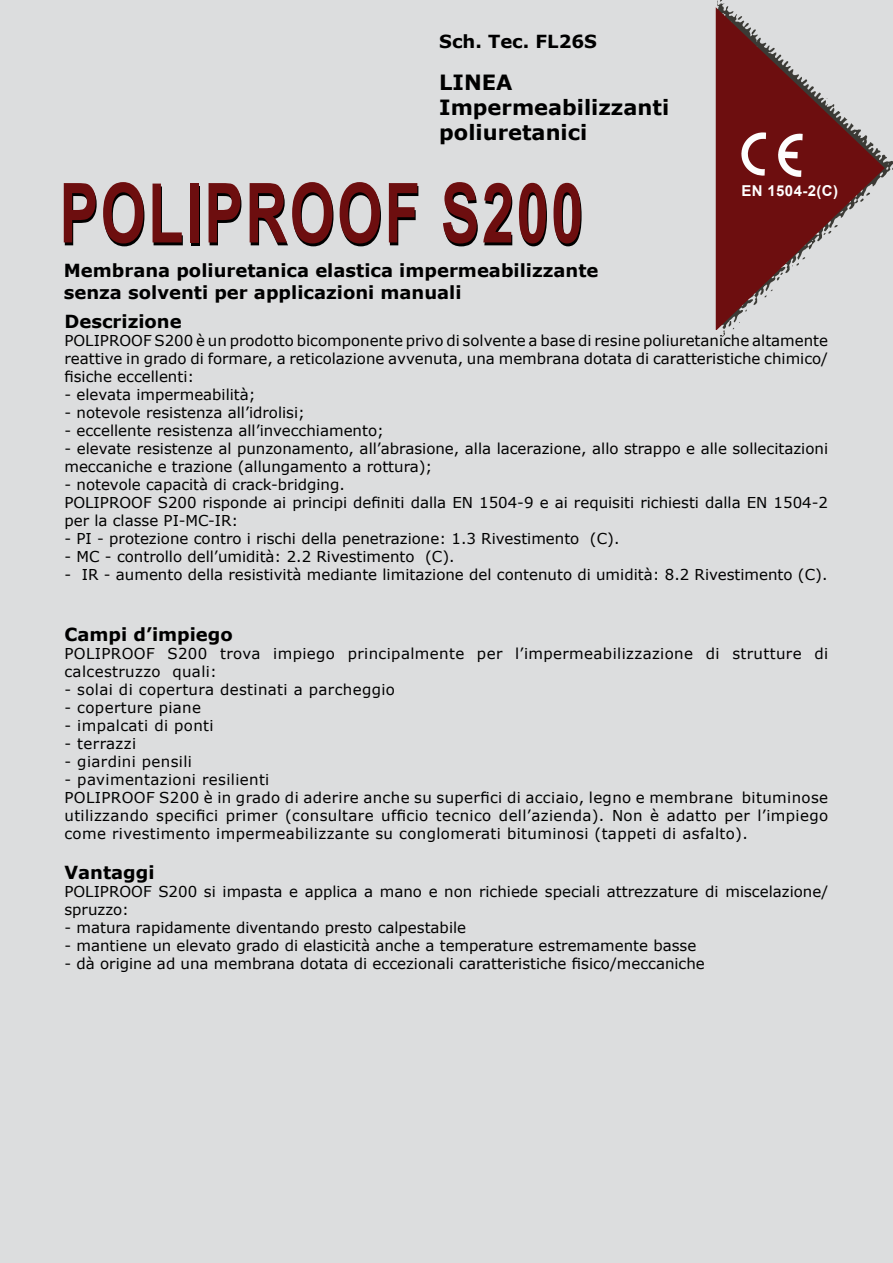
<style>
.page{position:relative;width:893px;height:1263px;background:#dcddde}
.page>*{position:absolute;margin:0;border:0;box-sizing:border-box;transform-origin:0 0}
.t1{font:700 82.95px "Arial";letter-spacing:.04em;color:#000;scale:.7 1}
.t2{font:700 21px/25.2px "Verdana";color:#000}
.t3{font:700 18px/21.6px "Verdana";color:#000}
.t4{font:15px/18px "Verdana";color:#000}
.t5{font:15px/18px "Verdana";letter-spacing:.025em;color:#000}
.t6{font:700 15px "Arial";letter-spacing:.025em;color:#fff}
</style>
<div class="page">
<svg style="left:716px;top:7px;width:169px;height:323px;fill:#6d0e0f"></svg>
<img style="left:743px;top:133px;width:14px;height:13px">
<p class="t3" style="left:439px;top:31px;width:159px">Sch. Tec. FL26S</p>
<h2 class="t2" style="left:439px;top:70px;width:231px">LINEA<br>Impermeabilizzanti poliuretanici</h2>
<h1 class="t1" style="left:61px;top:162px;width:750px">POLIPROOF S200</h1>
<p class="t3" style="left:64px;top:260px;width:536px">Membrana poliuretanica elastica impermeabilizzante senza solventi per applicazioni manuali</p>
<p class="t6" style="left:741px;top:181px;width:98px">EN 1504-2(C)</p>
<p class="t3" style="left:64px;top:311px;width:119px">Descrizione</p>
<p class="t4" style="left:64px;top:332px;width:765px;text-align:justify">POLIPROOF S200 è un prodotto bicomponente privo di solvente a base di resine poliuretaniche altamente reattive in grado di formare, a reticolazione avvenuta, una membrana dotata di caratteristiche chimico/ fisiche eccellenti:</p>
<p class="t4" style="left:64px;top:386px;width:193px">- elevata impermeabilità;</p>
<p class="t4" style="left:64px;top:404px;width:242px">- notevole resistenza all’idrolisi;</p>
<p class="t4" style="left:64px;top:422px;width:321px">- eccellente resistenza all’invecchiamento;</p>
<p class="t4" style="left:64px;top:440px;width:765px">- elevate resistenze al punzonamento, all’abrasione, alla lacerazione, allo strappo e alle sollecitazioni meccaniche e trazione (allungamento a rottura);</p>
<p class="t4" style="left:64px;top:476px;width:765px">- notevole capacità di crack-bridging.<br>POLIPROOF S200 risponde ai principi definiti dalla EN 1504-9 e ai requisiti richiesti dalla EN 1504-2 per la classe PI-MC-IR:</p>
<p class="t4" style="left:64px;top:530px;width:557px">- PI - protezione contro i rischi della penetrazione: 1.3 Rivestimento (C).</p>
<p class="t4" style="left:64px;top:548px;width:392px">- MC - controllo dell’umidità: 2.2 Rivestimento (C).</p>
<p class="t4" style="left:64px;top:566px;width:764px">- IR - aumento della resistività mediante limitazione del contenuto di umidità: 8.2 Rivestimento (C).</p>
<p class="t3" style="left:64px;top:624px;width:170px">Campi d’impiego</p>
<p class="t5" style="left:64px;top:645px;width:765px">POLIPROOF S200 trova impiego principalmente per l’impermeabilizzazione di strutture di calcestruzzo quali:</p>
<p class="t5" style="left:64px;top:681px;width:332px">- solai di copertura destinati a parcheggio</p>
<p class="t5" style="left:64px;top:699px;width:138px">- coperture piane</p>
<p class="t5" style="left:64px;top:717px;width:151px">- impalcati di ponti</p>
<p class="t5" style="left:64px;top:735px;width:73px">- terrazzi</p>
<p class="t5" style="left:64px;top:753px;width:129px">- giardini pensili</p>
<p class="t5" style="left:64px;top:771px;width:765px">- pavimentazioni resilienti<br>POLIPROOF S200 è in grado di aderire anche su superfici di acciaio, legno e membrane bituminose utilizzando specifici primer (consultare ufficio tecnico dell’azienda). Non è adatto per l’impiego come rivestimento impermeabilizzante su conglomerati bituminosi (tappeti di asfalto).</p>
<p class="t3" style="left:64px;top:861px;width:92px">Vantaggi</p>
<p class="t4" style="left:64px;top:882px;width:765px">POLIPROOF S200 si impasta e applica a mano e non richiede speciali attrezzature di miscelazione/ spruzzo:</p>
<p class="t4" style="left:64px;top:918px;width:403px">- matura rapidamente diventando presto calpestabile</p>
<p class="t4" style="left:64px;top:936px;width:633px">- mantiene un elevato grado di elasticità anche a temperature estremamente basse</p>
<p class="t4" style="left:64px;top:954px;width:642px">- dà origine ad una membrana dotata di eccezionali caratteristiche fisico/meccaniche</p>
</div>
